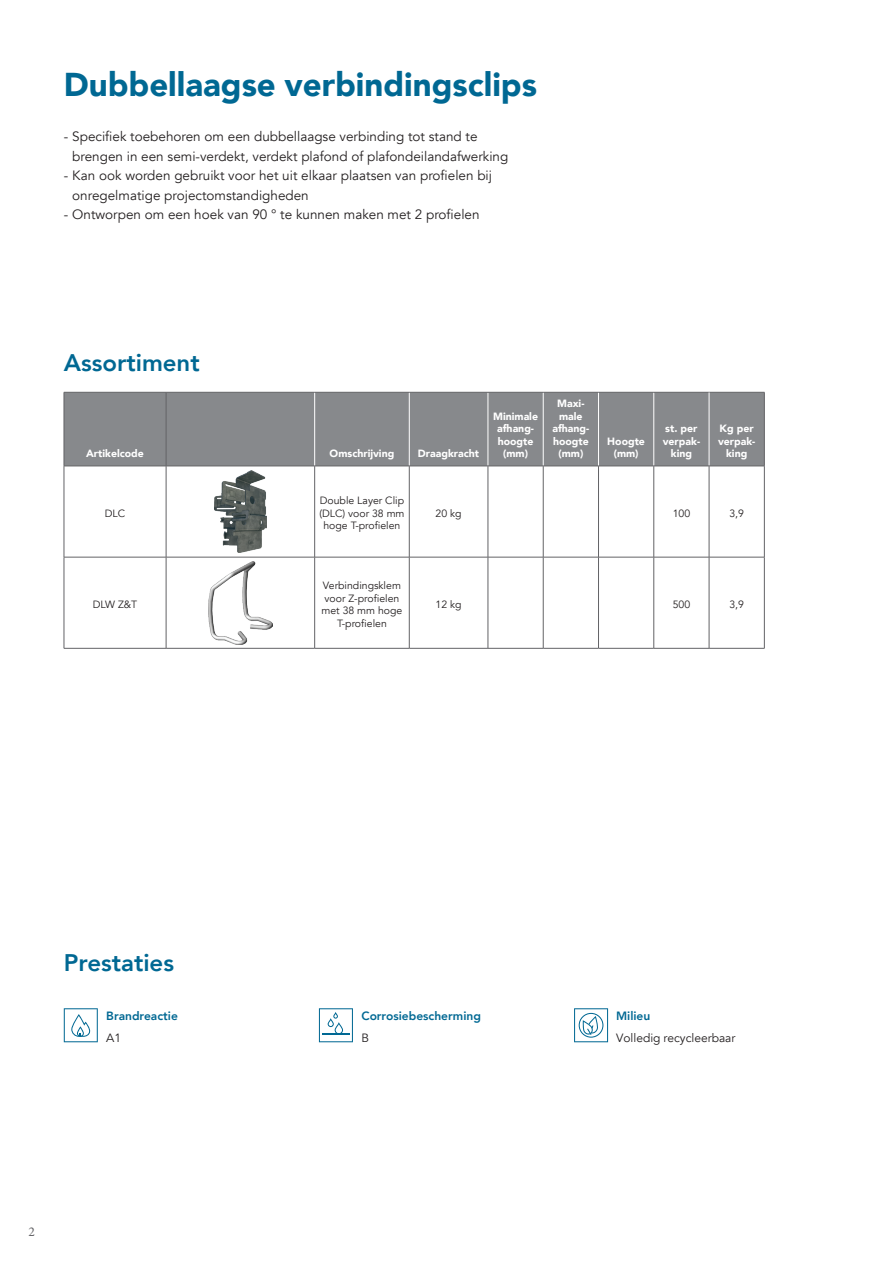
<style>
.page{position:relative;width:893px;height:1263px;background:#fff}
.page>*{position:absolute;margin:0;border:0;box-sizing:border-box;transform-origin:0 0}
.t1{font:900 33px "Avenir";color:#006893}
.t2{font:800 24px "Avenir";color:#006893}
.t3{font:13.5px/19.5px "Avenir";color:#231f20}
.t4{font:13.5px "Minion Pro";color:#636366}
.t5{font:800 12px "Avenir";color:#006893}
.t6{font:12px "Avenir";color:#231f20}
.t7{font:900 10.5px/12.6px "Avenir";color:#fff;text-align:center}
.t8{font:10.5px/12.6px "Avenir";color:#231f20;text-align:center}
</style>
<div class="page">
<div style="left:65px;top:393px;width:699px;height:73px;background:#87898c"></div>
<hr style="left:64px;top:466px;width:1px;height:91px;background:#636366">
<hr style="left:64px;top:557px;width:1px;height:91px;background:#636366">
<hr style="left:166px;top:466px;width:1px;height:91px;background:#636366">
<hr style="left:166px;top:557px;width:1px;height:91px;background:#636366">
<hr style="left:314px;top:466px;width:1px;height:91px;background:#636366">
<hr style="left:314px;top:557px;width:1px;height:91px;background:#636366">
<hr style="left:409px;top:466px;width:1px;height:91px;background:#636366">
<hr style="left:409px;top:557px;width:1px;height:91px;background:#636366">
<hr style="left:488px;top:466px;width:1px;height:91px;background:#636366">
<hr style="left:543px;top:466px;width:1px;height:91px;background:#636366">
<hr style="left:598px;top:466px;width:1px;height:91px;background:#636366">
<hr style="left:653px;top:466px;width:1px;height:91px;background:#636366">
<hr style="left:709px;top:466px;width:1px;height:91px;background:#636366">
<hr style="left:764px;top:466px;width:1px;height:91px;background:#636366">
<hr style="left:488px;top:557px;width:1px;height:91px;background:#636366">
<hr style="left:543px;top:557px;width:1px;height:91px;background:#636366">
<hr style="left:598px;top:557px;width:1px;height:91px;background:#636366">
<hr style="left:653px;top:557px;width:1px;height:91px;background:#636366">
<hr style="left:709px;top:557px;width:1px;height:91px;background:#636366">
<hr style="left:764px;top:557px;width:1px;height:91px;background:#636366">
<hr style="left:314px;top:392px;width:1px;height:74px;background:#fff">
<hr style="left:409px;top:392px;width:1px;height:74px;background:#fff">
<hr style="left:488px;top:392px;width:1px;height:74px;background:#fff">
<hr style="left:543px;top:392px;width:1px;height:74px;background:#fff">
<hr style="left:598px;top:392px;width:1px;height:74px;background:#fff">
<hr style="left:653px;top:392px;width:1px;height:74px;background:#fff">
<hr style="left:64px;top:648px;width:102px;height:1px;background:#636366">
<hr style="left:166px;top:648px;width:149px;height:1px;background:#636366">
<hr style="left:315px;top:648px;width:94px;height:1px;background:#636366">
<hr style="left:409px;top:648px;width:79px;height:1px;background:#636366">
<hr style="left:488px;top:648px;width:55px;height:1px;background:#636366">
<hr style="left:543px;top:648px;width:55px;height:1px;background:#636366">
<hr style="left:598px;top:648px;width:56px;height:1px;background:#636366">
<hr style="left:654px;top:648px;width:55px;height:1px;background:#636366">
<hr style="left:709px;top:648px;width:55px;height:1px;background:#636366">
<hr style="left:166px;top:392px;width:1px;height:74px;background:#636366">
<hr style="left:64px;top:392px;width:102px;height:1px;background:#636366">
<hr style="left:64px;top:392px;width:1px;height:74px;background:#636366">
<hr style="left:166px;top:392px;width:149px;height:1px;background:#636366">
<hr style="left:315px;top:392px;width:94px;height:1px;background:#636366">
<hr style="left:409px;top:392px;width:79px;height:1px;background:#636366">
<hr style="left:488px;top:392px;width:55px;height:1px;background:#636366">
<hr style="left:543px;top:392px;width:55px;height:1px;background:#636366">
<hr style="left:598px;top:392px;width:56px;height:1px;background:#636366">
<hr style="left:654px;top:392px;width:55px;height:1px;background:#636366">
<hr style="left:709px;top:392px;width:55px;height:1px;background:#636366">
<hr style="left:764px;top:392px;width:1px;height:74px;background:#636366">
<hr style="left:709px;top:392px;width:1px;height:74px;background:#fff">
<hr style="left:64px;top:466px;width:102px;height:1px;background:#636366">
<hr style="left:166px;top:466px;width:149px;height:1px;background:#636366">
<hr style="left:315px;top:466px;width:94px;height:1px;background:#636366">
<hr style="left:409px;top:466px;width:79px;height:1px;background:#636366">
<hr style="left:488px;top:466px;width:55px;height:1px;background:#636366">
<hr style="left:543px;top:466px;width:55px;height:1px;background:#636366">
<hr style="left:598px;top:466px;width:56px;height:1px;background:#636366">
<hr style="left:654px;top:466px;width:55px;height:1px;background:#636366">
<hr style="left:709px;top:466px;width:55px;height:1px;background:#636366">
<hr style="left:64px;top:557px;width:102px;height:1px;background:#636366">
<hr style="left:166px;top:557px;width:149px;height:1px;background:#636366">
<hr style="left:315px;top:557px;width:94px;height:1px;background:#636366">
<hr style="left:409px;top:557px;width:79px;height:1px;background:#636366">
<hr style="left:488px;top:557px;width:55px;height:1px;background:#636366">
<hr style="left:543px;top:557px;width:55px;height:1px;background:#636366">
<hr style="left:598px;top:557px;width:56px;height:1px;background:#636366">
<hr style="left:654px;top:557px;width:55px;height:1px;background:#636366">
<hr style="left:709px;top:557px;width:55px;height:1px;background:#636366">
<img style="left:215px;top:470px;width:51px;height:83px">
<img style="left:209px;top:561px;width:63px;height:83px">
<svg style="left:64px;top:1008px;width:34px;height:34px"></svg>
<svg style="left:319px;top:1008px;width:34px;height:34px"></svg>
<svg style="left:574px;top:1008px;width:34px;height:34px"></svg>
<h1 class="t1" style="left:64px;top:56px;width:475px">Dubbellaagse verbindingsclips</h1>
<p class="t3" style="left:72px;top:127px;width:438px;text-indent:-9px">- Specifiek toebehoren om een dubbellaagse verbinding tot stand te brengen in een semi-verdekt, verdekt plafond of plafondeilandafwerking</p>
<p class="t3" style="left:72px;top:166px;width:421px;text-indent:-9px">- Kan ook worden gebruikt voor het uit elkaar plaatsen van profielen bij onregelmatige projectomstandigheden</p>
<p class="t3" style="left:64px;top:205px;width:417px">- Ontworpen om een hoek van 90 ° te kunnen maken met 2 profielen</p>
<h2 class="t2" style="left:64px;top:344px;width:137px">Assortiment</h2>
<p class="t7" style="left:86px;top:447px;width:59px">Artikelcode</p>
<p class="t7" style="left:330px;top:447px;width:66px">Omschrijving</p>
<p class="t7" style="left:418px;top:447px;width:63px">Draagkracht</p>
<p class="t7" style="left:493px;top:409px;width:46px">Minimale afhang&shy;hoogte (mm)</p>
<p class="t7" style="left:552px;top:397px;width:38px">Maxi&shy;male afhang&shy;hoogte (mm)</p>
<p class="t7" style="left:607px;top:435px;width:39px">Hoogte (mm)</p>
<p class="t7" style="left:663px;top:422px;width:39px">st. per verpak&shy;king</p>
<p class="t7" style="left:718px;top:422px;width:39px">Kg per verpak&shy;king</p>
<p class="t8" style="left:105px;top:507px;width:22px">DLC</p>
<p class="t8" style="left:93px;top:598px;width:46px">DLW Z&amp;T</p>
<p class="t8" style="left:319px;top:494px;width:87px">Double Layer Clip (DLC) voor 38 mm hoge T-profielen</p>
<p class="t8" style="left:321px;top:579px;width:82px">Verbindingsklem voor Z-profielen met 38 mm hoge<br>T-profielen</p>
<p class="t8" style="left:436px;top:507px;width:28px">20 kg</p>
<p class="t8" style="left:673px;top:507px;width:19px">100</p>
<p class="t8" style="left:729px;top:507px;width:16px">3,9</p>
<p class="t8" style="left:436px;top:598px;width:28px">12 kg</p>
<p class="t8" style="left:673px;top:598px;width:19px">500</p>
<p class="t8" style="left:729px;top:598px;width:16px">3,9</p>
<h2 class="t2" style="left:64px;top:944px;width:112px">Prestaties</h2>
<p class="t5" style="left:106px;top:1007px;width:73px">Brandreactie</p>
<p class="t6" style="left:106px;top:1031px;width:16px">A1</p>
<p class="t4" style="left:29px;top:1223px;width:8px">2</p>
<p class="t5" style="left:361px;top:1007px;width:121px">Corrosiebescherming</p>
<p class="t6" style="left:361px;top:1031px;width:9px">B</p>
<p class="t5" style="left:616px;top:1006px;width:36px">Milieu</p>
<p class="t6" style="left:616px;top:1030px;width:121px">Volledig recycleerbaar</p>
</div>
